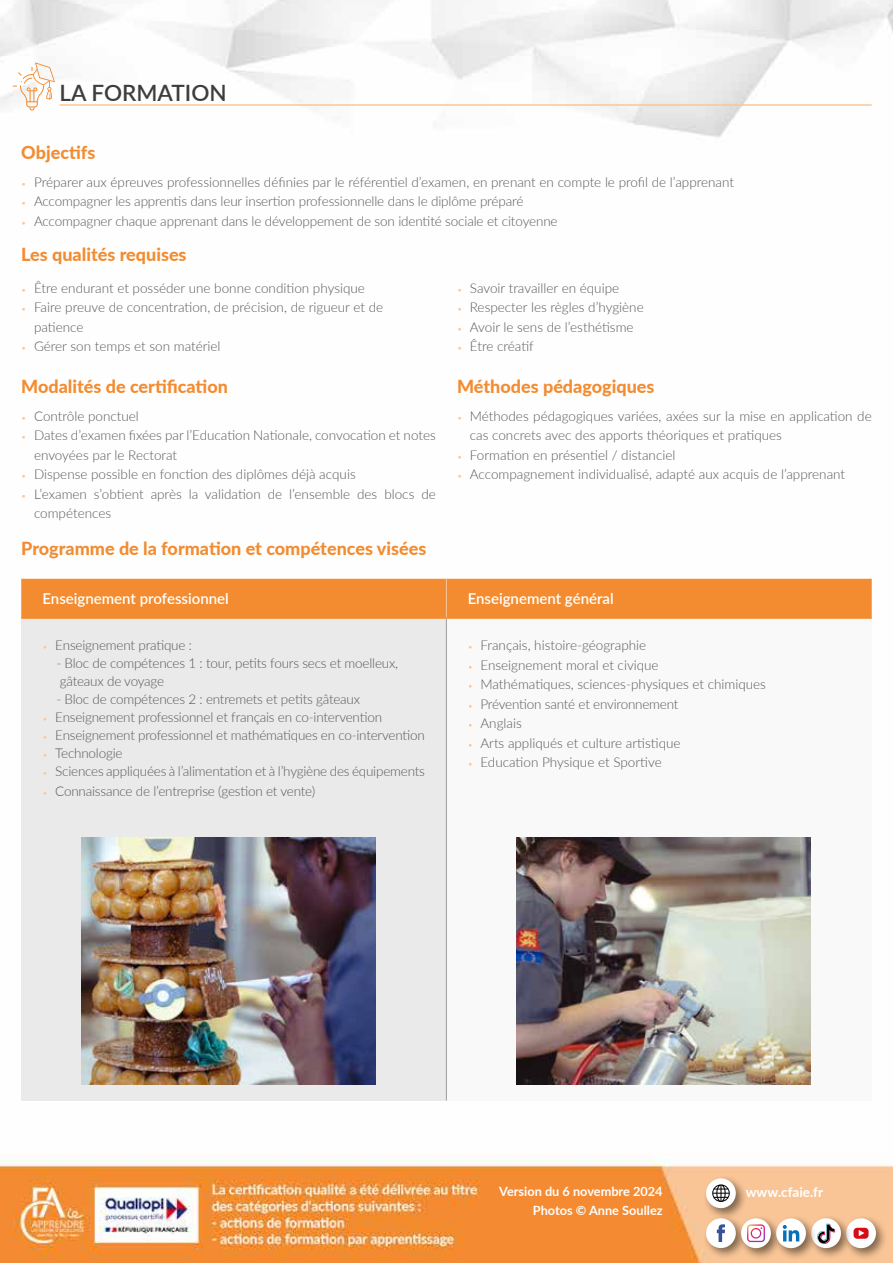
<style>
.page{position:relative;width:893px;height:1263px;background:#fff}
.page>*{position:absolute;margin:0;border:0;box-sizing:border-box;transform-origin:0 0}
.t1{font:600 22.5px "Lato";color:#3d3d3b}
.t2{font:800 18px "Lato";color:#f38c30}
.t3{font:600 15px "Lato";color:#fff}
.t4{font:300 13.5px/19.5px "Lato";letter-spacing:-.005em;color:#575756}
.t5{font:700 13.5px "Lato";color:#fff}
.t6{font:700 12.75px "Lato";color:#fff}
.s1{font-size:9px;color:#f9c697}
</style>
<div class="page">
<img style="left:0;top:0;width:893px;height:1263px">
<div style="left:21px;top:579px;width:851px;height:38px;background:#f38c30"></div>
<div style="left:21px;top:618px;width:425px;height:482px;background:#eaeaea"></div>
<div style="left:446px;top:618px;width:426px;height:482px;background:#f9f9f9"></div>
<hr style="left:446px;top:619px;width:1px;height:481px;background:#9d9d9c">
<hr style="left:446px;top:579px;width:1px;height:38px;background:#f9c697">
<hr style="left:21px;top:617px;width:425px;height:2px;background:#f38c30">
<hr style="left:446px;top:617px;width:426px;height:2px;background:#f38c30">
<hr style="left:60px;top:104px;width:812px;height:2px;background:#f9c697">
<svg style="left:13px;top:62px;width:42px;height:49px"></svg>
<img style="left:516px;top:837px;width:295px;height:247px">
<div style="left:703px;top:1175px;width:45px;height:45px;background:#000;opacity:.5"></div>
<div style="left:706px;top:1178px;width:30px;height:30px;background:#fff;border-radius:50%"></div>
<svg style="left:712px;top:1184px;width:18px;height:18px"></svg>
<div style="left:703px;top:1215px;width:45px;height:45px;background:#000;opacity:.5"></div>
<div style="left:706px;top:1218px;width:30px;height:30px;background:#fff;border-radius:50%"></div>
<svg style="left:717px;top:1224px;width:8px;height:18px"></svg>
<div style="left:843px;top:1215px;width:45px;height:45px;background:#000;opacity:.5"></div>
<div style="left:846px;top:1218px;width:30px;height:30px;background:#fff;border-radius:50%"></div>
<div style="left:854px;top:1228px;width:15px;height:11px;background:#d40d17;border-radius:4px"></div>
<svg style="left:859px;top:1230px;width:5px;height:6px"></svg>
<div style="left:738px;top:1215px;width:45px;height:45px;background:#000;opacity:.5"></div>
<div style="left:741px;top:1218px;width:30px;height:30px;background:#fff;border-radius:50%"></div>
<svg style="left:747px;top:1224px;width:18px;height:18px"></svg>
<div style="left:808px;top:1215px;width:45px;height:45px;background:#000;opacity:.5"></div>
<div style="left:811px;top:1218px;width:30px;height:30px;background:#fff;border-radius:50%"></div>
<svg style="left:818px;top:1223px;width:17px;height:21px"></svg>
<div style="left:773px;top:1215px;width:45px;height:45px;background:#000;opacity:.5"></div>
<div style="left:776px;top:1218px;width:30px;height:30px;background:#fff;border-radius:50%"></div>
<svg style="left:783px;top:1225px;width:16px;height:17px"></svg>
<img style="left:81px;top:837px;width:295px;height:247px">
<h1 class="t1" style="left:60px;top:76px;width:169px">LA FORMATION</h1>
<h2 class="t2" style="left:21px;top:139px;width:76px">Objectifs</h2>
<p class="t4" style="left:21px;top:172px;width:714px"><span class="s1">•</span> Préparer aux épreuves professionnelles définies par le référentiel d’examen, en prenant en compte le profil de l’apprenant</p>
<p class="t4" style="left:21px;top:191px;width:504px"><span class="s1">•</span> Accompagner les apprentis dans leur insertion professionnelle dans le diplôme préparé</p>
<p class="t4" style="left:21px;top:211px;width:538px"><span class="s1">•</span> Accompagner chaque apprenant dans le développement de son identité sociale et citoyenne</p>
<h2 class="t2" style="left:21px;top:241px;width:167px">Les qualités requises</h2>
<p class="t4" style="left:21px;top:278px;width:345px"><span class="s1">•</span> Être endurant et posséder une bonne condition physique</p>
<p class="t4" style="left:34px;top:297px;width:351px;text-indent:-13px"><span class="s1">•</span> Faire preuve de concentration, de précision, de rigueur et de patience</p>
<p class="t4" style="left:21px;top:336px;width:201px"><span class="s1">•</span> Gérer son temps et son matériel</p>
<h2 class="t2" style="left:21px;top:373px;width:208px">Modalités de certification</h2>
<p class="t4" style="left:21px;top:405px;width:119px"><span class="s1">•</span> Contrôle ponctuel</p>
<p class="t4" style="left:34px;top:425px;width:403px;text-indent:-13px"><span class="s1">•</span> Dates d’examen fixées par l’Education Nationale, convocation et notes envoyées par le Rectorat</p>
<p class="t4" style="left:21px;top:464px;width:336px"><span class="s1">•</span> Dispense possible en fonction des diplômes déjà acquis</p>
<p class="t4" style="left:34px;top:483px;width:403px;text-indent:-13px"><span class="s1">•</span> L’examen s’obtient après la validation de l’ensemble des blocs de compétences</p>
<h2 class="t2" style="left:21px;top:535px;width:407px">Programme de la formation et compétences visées</h2>
<p class="t4" style="left:457px;top:278px;width:164px"><span class="s1">•</span> Savoir travailler en équipe</p>
<p class="t4" style="left:457px;top:297px;width:188px"><span class="s1">•</span> Respecter les règles d’hygiène</p>
<p class="t4" style="left:457px;top:317px;width:178px"><span class="s1">•</span> Avoir le sens de l’esthétisme</p>
<p class="t4" style="left:457px;top:336px;width:78px"><span class="s1">•</span> Être créatif</p>
<h2 class="t2" style="left:457px;top:373px;width:199px">Méthodes pédagogiques</h2>
<p class="t4" style="left:470px;top:405px;width:403px;text-indent:-13px"><span class="s1">•</span> Méthodes pédagogiques variées, axées sur la mise en application de cas concrets avec des apports théoriques et pratiques</p>
<p class="t4" style="left:457px;top:444px;width:220px"><span class="s1">•</span> Formation en présentiel / distanciel</p>
<p class="t4" style="left:457px;top:464px;width:390px"><span class="s1">•</span> Accompagnement individualisé, adapté aux acquis de l’apprenant</p>
<p class="t3" style="left:43px;top:587px;width:188px">Enseignement professionnel</p>
<p class="t3" style="left:468px;top:587px;width:147px">Enseignement général</p>
<p class="t4" style="left:43px;top:635px;width:151px"><span class="s1">•</span> Enseignement pratique :</p>
<p class="t4" style="left:56px;top:654px;width:343px;line-height:18px">- Bloc de compétences 1 : tour, petits fours secs et moelleux, gâteaux de voyage</p>
<p class="t4" style="left:56px;top:689px;width:305px">- Bloc de compétences 2 : entremets et petits gâteaux</p>
<p class="t4" style="left:43px;top:707px;width:341px"><span class="s1">•</span> Enseignement professionnel et français en co-intervention</p>
<p class="t4" style="left:43px;top:725px;width:384px"><span class="s1">•</span> Enseignement professionnel et mathématiques en co-intervention</p>
<p class="t4" style="left:43px;top:743px;width:82px"><span class="s1">•</span> Technologie</p>
<p class="t4" style="left:43px;top:761px;width:384px"><span class="s1">•</span> Sciences appliquées à l’alimentation et à l’hygiène des équipements</p>
<p class="t4" style="left:43px;top:781px;width:274px"><span class="s1">•</span> Connaissance de l’entreprise (gestion et vente)</p>
<p class="t4" style="left:468px;top:635px;width:180px"><span class="s1">•</span> Français, histoire-géographie</p>
<p class="t4" style="left:468px;top:655px;width:192px"><span class="s1">•</span> Enseignement moral et civique</p>
<p class="t4" style="left:468px;top:674px;width:300px"><span class="s1">•</span> Mathématiques, sciences-physiques et chimiques</p>
<p class="t4" style="left:468px;top:694px;width:212px"><span class="s1">•</span> Prévention santé et environnement</p>
<p class="t4" style="left:468px;top:713px;width:56px"><span class="s1">•</span> Anglais</p>
<p class="t4" style="left:468px;top:733px;width:214px"><span class="s1">•</span> Arts appliqués et culture artistique</p>
<p class="t4" style="left:468px;top:752px;width:196px"><span class="s1">•</span> Education Physique et Sportive</p>
<p class="t6" style="left:499px;top:1181px;width:165px">Version du 6 novembre 2024</p>
<p class="t5" style="left:746px;top:1182px;width:79px">www.cfaie.fr</p>
<p class="t6" style="left:533px;top:1201px;width:131px">Photos © Anne Soullez</p>
</div>
